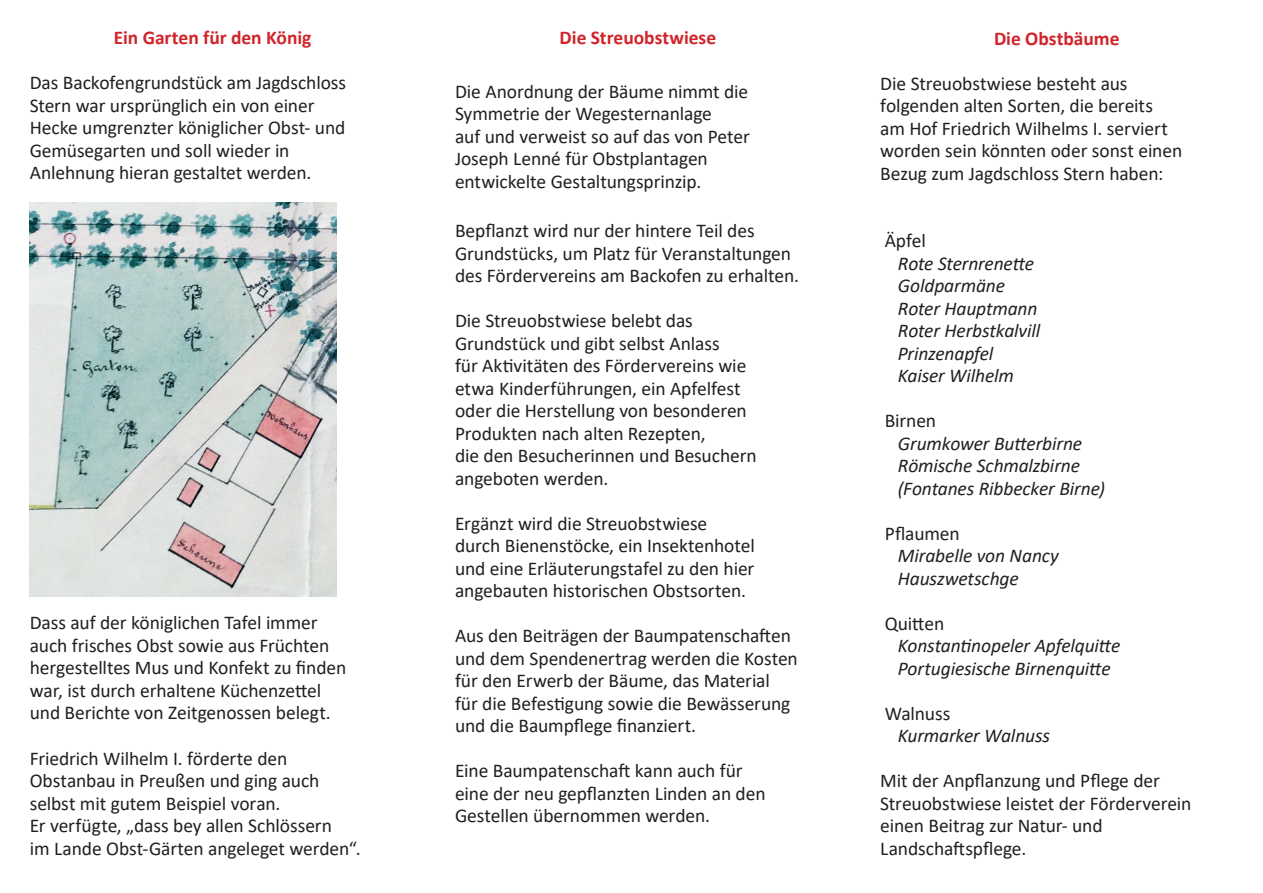
<style>
.page{position:relative;width:1263px;height:893px;background:#fff}
.page>*{position:absolute;margin:0;border:0;box-sizing:border-box;transform-origin:0 0}
.t1{font:19.5px/22.5px "Calibri";letter-spacing:-.01em;color:#231f20}
.t2{font:italic 19.5px/22.5px "Calibri";letter-spacing:-.005em;color:#231f20}
.t3{font:700 19.5px "Calibri";color:#d1232a}
</style>
<div class="page">
<img style="left:30px;top:203px;width:307px;height:394px">
<p class="t3" style="left:114px;top:24px;width:199px">Ein Garten für den König</p>
<p class="t1" style="left:30px;top:71px;width:318px">Das Backofengrundstück am Jagdschloss Stern war ursprünglich ein von einer Hecke umgrenzter königlicher Obst- und Gemüsegarten und soll wieder in Anlehnung hieran gestaltet werden.</p>
<p class="t1" style="left:30px;top:611px;width:318px">Dass auf der königlichen Tafel immer auch frisches Obst sowie aus Früchten hergestelltes Mus und Konfekt zu finden war, ist durch erhaltene Küchenzettel und Berichte von Zeitgenossen belegt.</p>
<p class="t1" style="left:30px;top:746px;width:332px">Friedrich Wilhelm I. förderte den Obstanbau in Preußen und ging auch selbst mit gutem Beispiel voran.<br>Er verfügte, „dass bey allen Schlössern<br>im Lande Obst-Gärten angeleget werden“.</p>
<p class="t3" style="left:560px;top:24px;width:158px">Die Streuobstwiese</p>
<p class="t1" style="left:455px;top:80px;width:296px">Die Anordnung der Bäume nimmt die Symmetrie der Wegesternanlage<br>auf und verweist so auf das von Peter Joseph Lenné für Obstplantagen entwickelte Gestaltungsprinzip.</p>
<p class="t1" style="left:455px;top:219px;width:346px">Bepflanzt wird nur der hintere Teil des<br>Grundstücks, um Platz für Veranstaltungen des Fördervereins am Backofen zu erhalten.</p>
<p class="t1" style="left:455px;top:309px;width:303px">Die Streuobstwiese belebt das Grundstück und gibt selbst Anlass<br>für Aktivitäten des Fördervereins wie etwa Kinderführungen, ein Apfelfest oder die Herstellung von besonderen Produkten nach alten Rezepten,<br>die den Besucherinnen und Besuchern angeboten werden.</p>
<p class="t1" style="left:455px;top:512px;width:301px">Ergänzt wird die Streuobstwiese durch Bienenstöcke, ein Insektenhotel und eine Erläuterungstafel zu den hier angebauten historischen Obstsorten.</p>
<p class="t1" style="left:455px;top:624px;width:344px">Aus den Beiträgen der Baumpatenschaften und dem Spendenertrag werden die Kosten für den Erwerb der Bäume, das Material<br>für die Befestigung sowie die Bewässerung und die Baumpflege finanziert.</p>
<p class="t1" style="left:455px;top:759px;width:312px">Eine Baumpatenschaft kann auch für eine der neu gepflanzten Linden an den<br>Gestellen übernommen werden.</p>
<p class="t3" style="left:994px;top:24px;width:127px">Die Obstbäume</p>
<p class="t1" style="left:880px;top:71px;width:303px">Die Streuobstwiese besteht aus folgenden alten Sorten, die bereits am Hof Friedrich Wilhelms I. serviert worden sein könnten oder sonst einen Bezug zum Jagdschloss Stern haben:</p>
<p class="t1" style="left:885px;top:229px;width:43px">Äpfel</p>
<p class="t2" style="left:898px;top:251px;width:144px">Rote Sternrenette<br>Goldparmäne<br>Roter Hauptmann<br>Roter Herbstkalvill<br>Prinzenapfel<br>Kaiser Wilhelm</p>
<p class="t1" style="left:885px;top:409px;width:53px">Birnen</p>
<p class="t2" style="left:898px;top:431px;width:209px">Grumkower Butterbirne<br>Römische Schmalzbirne (Fontanes Ribbecker Birne)</p>
<p class="t1" style="left:885px;top:521px;width:77px">Pflaumen</p>
<p class="t2" style="left:898px;top:544px;width:162px">Mirabelle von Nancy<br>Hauszwetschge</p>
<p class="t1" style="left:885px;top:611px;width:61px">Quitten</p>
<p class="t2" style="left:898px;top:634px;width:224px">Konstantinopeler Apfelquitte<br>Portugiesische Birnenquitte</p>
<p class="t1" style="left:885px;top:701px;width:67px">Walnuss</p>
<p class="t2" style="left:898px;top:724px;width:154px">Kurmarker Walnuss</p>
<p class="t1" style="left:880px;top:769px;width:313px">Mit der Anpflanzung und Pflege der<br>Streuobstwiese leistet der Förderverein einen Beitrag zur Natur- und<br>Landschaftspflege.</p>
</div>
